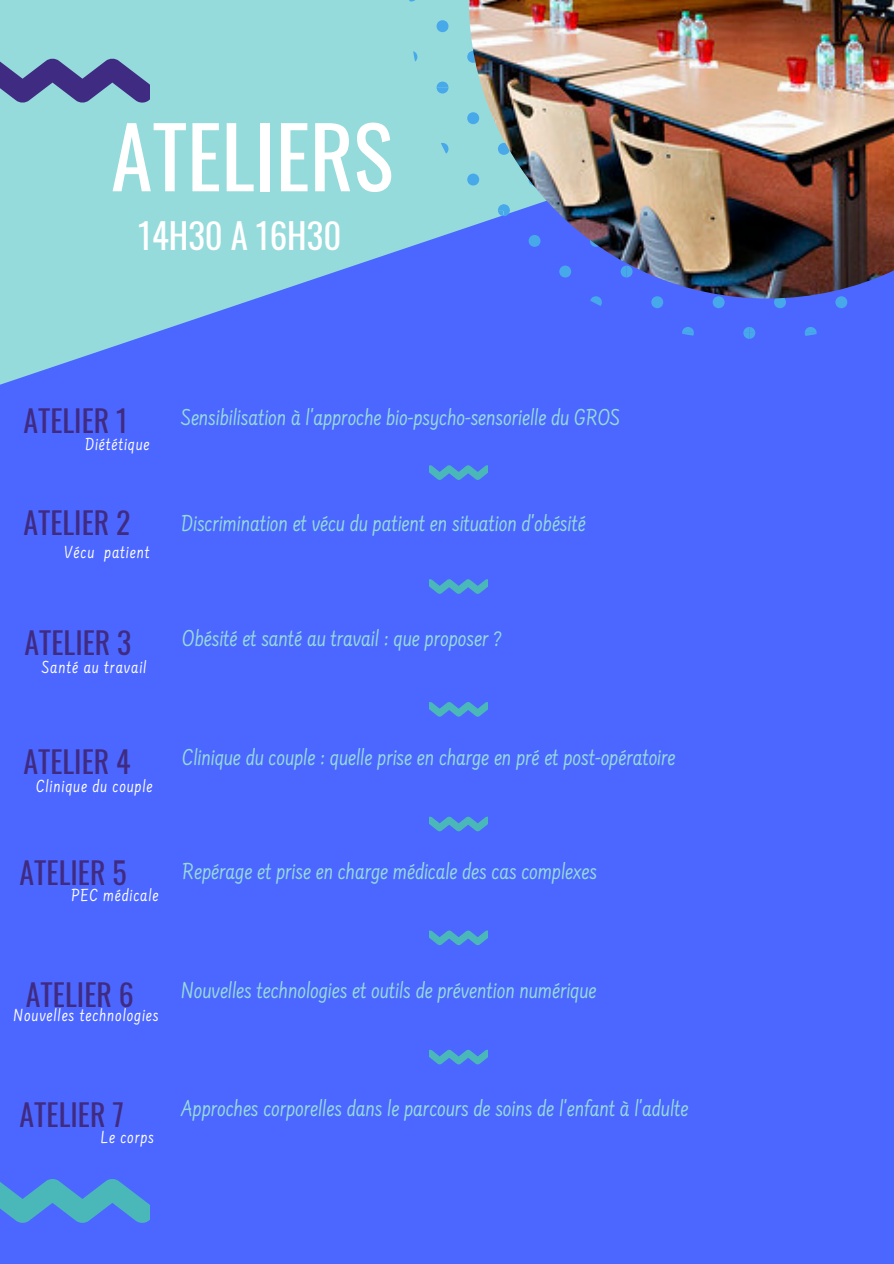
<style>
.page{position:relative;width:894px;height:1264px;background:#fff}
.page>*{position:absolute;margin:0;border:0;box-sizing:border-box;transform-origin:0 0}
.t1{font:84px "Oswald";color:#fff}
.t2{font:34.8px "Oswald";color:#fff}
.t3{font:29.85px "Oswald";color:#402b82}
.t4{font:24px "Farsan";color:#96dbdb}
.t5{font:18.15px "Farsan";letter-spacing:.05em;color:#fff}
</style>
<div class="page">
<div style="left:0;top:0;width:893px;height:1263px;background:#4c67ff"></div>
<svg style="left:0;top:0;width:848px;height:385px;fill:#96dbdb"></svg>
<svg style="left:773px;top:298px;width:12px;height:10px"></svg>
<svg style="left:835px;top:298px;width:12px;height:10px"></svg>
<svg style="left:804px;top:327px;width:12px;height:12px"></svg>
<svg style="left:651px;top:298px;width:12px;height:10px"></svg>
<svg style="left:712px;top:298px;width:12px;height:10px"></svg>
<svg style="left:626px;top:327px;width:6px;height:6px"></svg>
<svg style="left:743px;top:327px;width:12px;height:12px"></svg>
<svg style="left:681px;top:327px;width:12px;height:12px"></svg>
<svg style="left:528px;top:298px;width:12px;height:10px"></svg>
<svg style="left:589px;top:298px;width:12px;height:10px"></svg>
<svg style="left:436px;top:20px;width:12px;height:12px"></svg>
<svg style="left:409px;top:51px;width:8px;height:12px"></svg>
<svg style="left:467px;top:51px;width:1px;height:12px"></svg>
<svg style="left:409px;top:0;width:8px;height:2px"></svg>
<svg style="left:436px;top:204px;width:12px;height:6px"></svg>
<svg style="left:436px;top:143px;width:12px;height:12px"></svg>
<svg style="left:467px;top:112px;width:1px;height:12px"></svg>
<svg style="left:436px;top:82px;width:12px;height:11px"></svg>
<svg style="left:0;top:59px;width:150px;height:44px;background:#6373a6"></svg>
<svg style="left:0;top:1179px;width:150px;height:43px"></svg>
<svg style="left:429px;top:465px;width:59px;height:15px"></svg>
<svg style="left:429px;top:579px;width:59px;height:15px"></svg>
<svg style="left:429px;top:702px;width:59px;height:14px"></svg>
<svg style="left:429px;top:816px;width:59px;height:15px"></svg>
<svg style="left:429px;top:930px;width:59px;height:15px"></svg>
<img style="left:468px;top:0;width:425px;height:298px">
<svg style="left:429px;top:1049px;width:59px;height:15px"></svg>
<h1 class="t1" style="left:111px;top:91px;width:284px">ATELIERS</h1>
<h2 class="t2" style="left:138px;top:208px;width:204px">14H30 A 16H30</h2>
<p class="t3" style="left:23px;top:397px;width:106px">ATELIER 1</p>
<p class="t5" style="left:85px;top:437px;width:66px">Diététique</p>
<p class="t3" style="left:23px;top:500px;width:108px">ATELIER 2</p>
<p class="t5" style="left:64px;top:545px;width:87px">Vécu patient</p>
<p class="t3" style="left:24px;top:619px;width:108px">ATELIER 3</p>
<p class="t5" style="left:42px;top:660px;width:106px">Santé au travail</p>
<p class="t4" style="left:181px;top:408px;width:440px">Sensibilisation à l'approche bio-psycho-sensorielle du GROS</p>
<p class="t4" style="left:181px;top:513px;width:406px">Discrimination et vécu du patient en situation d'obésité</p>
<p class="t4" style="left:182px;top:629px;width:321px">Obésité et santé au travail : que proposer ?</p>
<p class="t3" style="left:23px;top:738px;width:109px">ATELIER 4</p>
<p class="t5" style="left:36px;top:778px;width:118px">Clinique du couple</p>
<p class="t4" style="left:182px;top:748px;width:494px">Clinique du couple : quelle prise en charge en pré et post-opératoire</p>
<p class="t3" style="left:20px;top:849px;width:108px">ATELIER 5</p>
<p class="t5" style="left:71px;top:887px;width:89px">PEC médicale</p>
<p class="t4" style="left:182px;top:862px;width:416px">Repérage et prise en charge médicale des cas complexes</p>
<p class="t3" style="left:26px;top:971px;width:109px">ATELIER 6</p>
<p class="t5" style="left:14px;top:1008px;width:146px">Nouvelles technologies</p>
<p class="t4" style="left:181px;top:981px;width:417px">Nouvelles technologies et outils de prévention numérique</p>
<p class="t3" style="left:20px;top:1091px;width:106px">ATELIER 7</p>
<p class="t5" style="left:101px;top:1130px;width:55px">Le corps</p>
<p class="t4" style="left:181px;top:1098px;width:508px">Approches corporelles dans le parcours de soins de l'enfant à l'adulte</p>
</div>
